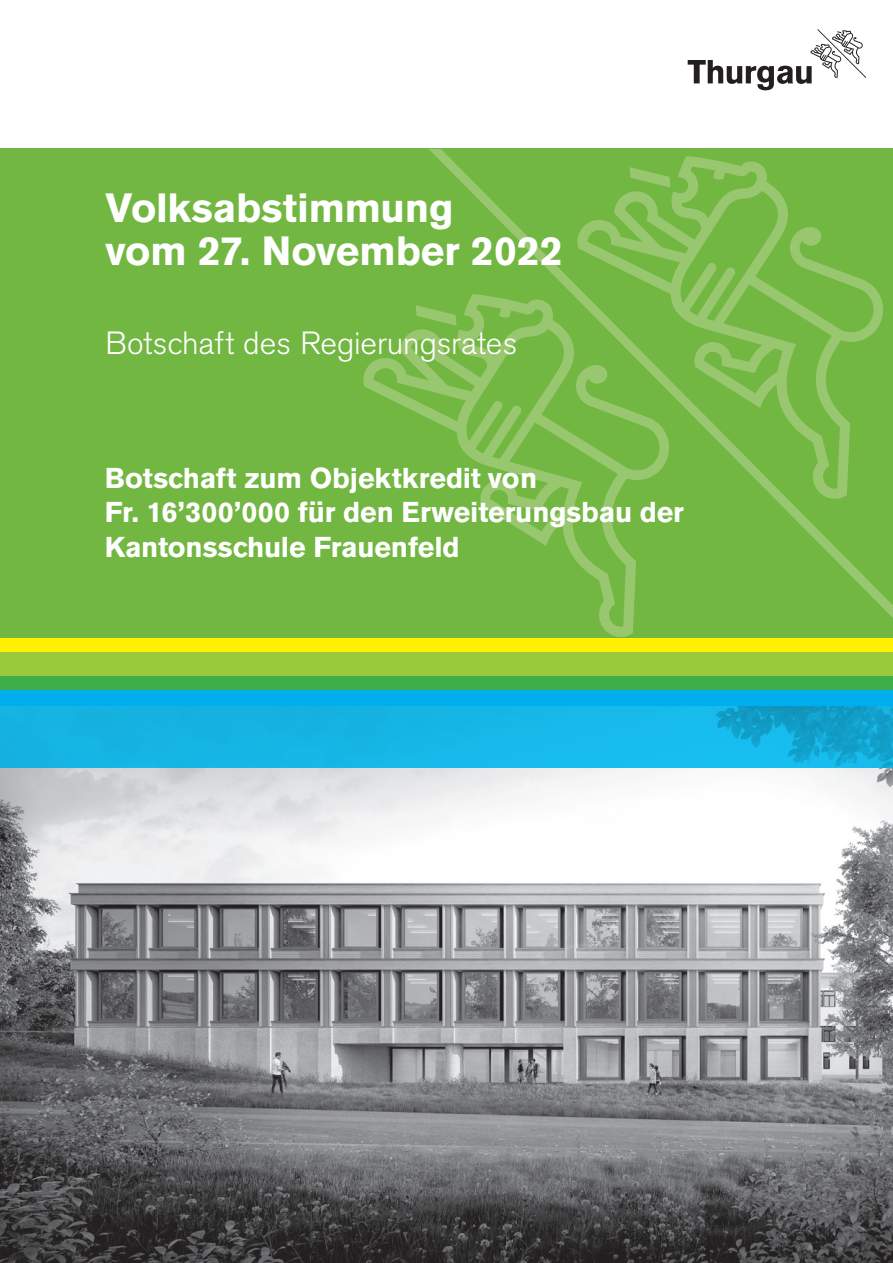
<style>
.page{position:relative;width:893px;height:1263px;background:#fff}
.page>*{position:absolute;margin:0;border:0;box-sizing:border-box;transform-origin:0 0}
.t1{font:700 40.5px/43.5px "Akzidenz Grotesk BQ";letter-spacing:-.005em;color:#fff}
.t2{font:300 31.8px "Akzidenz Grotesk BQ";letter-spacing:-.005em;color:#fff}
.t3{font:700 28.5px/34.5px "Akzidenz Grotesk BQ";letter-spacing:-.005em;color:#fff}
</style>
<div class="page">
<img style="left:0;top:767px;width:893px;height:496px">
<div style="left:0;top:149px;width:893px;height:489px;background:#73b743"></div>
<svg style="left:688px;top:29px;width:178px;height:61px"></svg>
<svg style="left:363px;top:329px;width:270px;height:308px"></svg>
<svg style="left:428px;top:149px;width:465px;height:482px"></svg>
<svg style="left:577px;top:156px;width:307px;height:343px"></svg>
<svg style="left:416px;top:305px;width:40px;height:21px"></svg>
<svg style="left:630px;top:167px;width:40px;height:21px"></svg>
<div style="left:0;top:638px;width:893px;height:15px;background:#fff101"></div>
<div style="left:0;top:676px;width:893px;height:15px;background:#40ae49"></div>
<div style="left:0;top:653px;width:893px;height:23px;background:#99ca3b"></div>
<img style="left:0;top:706px;width:893px;height:61px">
<div style="left:0;top:691px;width:893px;height:15px;background:#00aeef"></div>
<h1 class="t1" style="left:106px;top:186px;width:459px">Volksabstimmung<br>vom 27. November 2022</h1>
<p class="t2" style="left:106px;top:325px;width:413px">Botschaft des Regierungsrates</p>
<p class="t3" style="left:105px;top:461px;width:581px">Botschaft zum Objektkredit von<br>Fr. 16’300’000 für den Erweiterungsbau der<br>Kantonsschule Frauenfeld</p>
</div>
